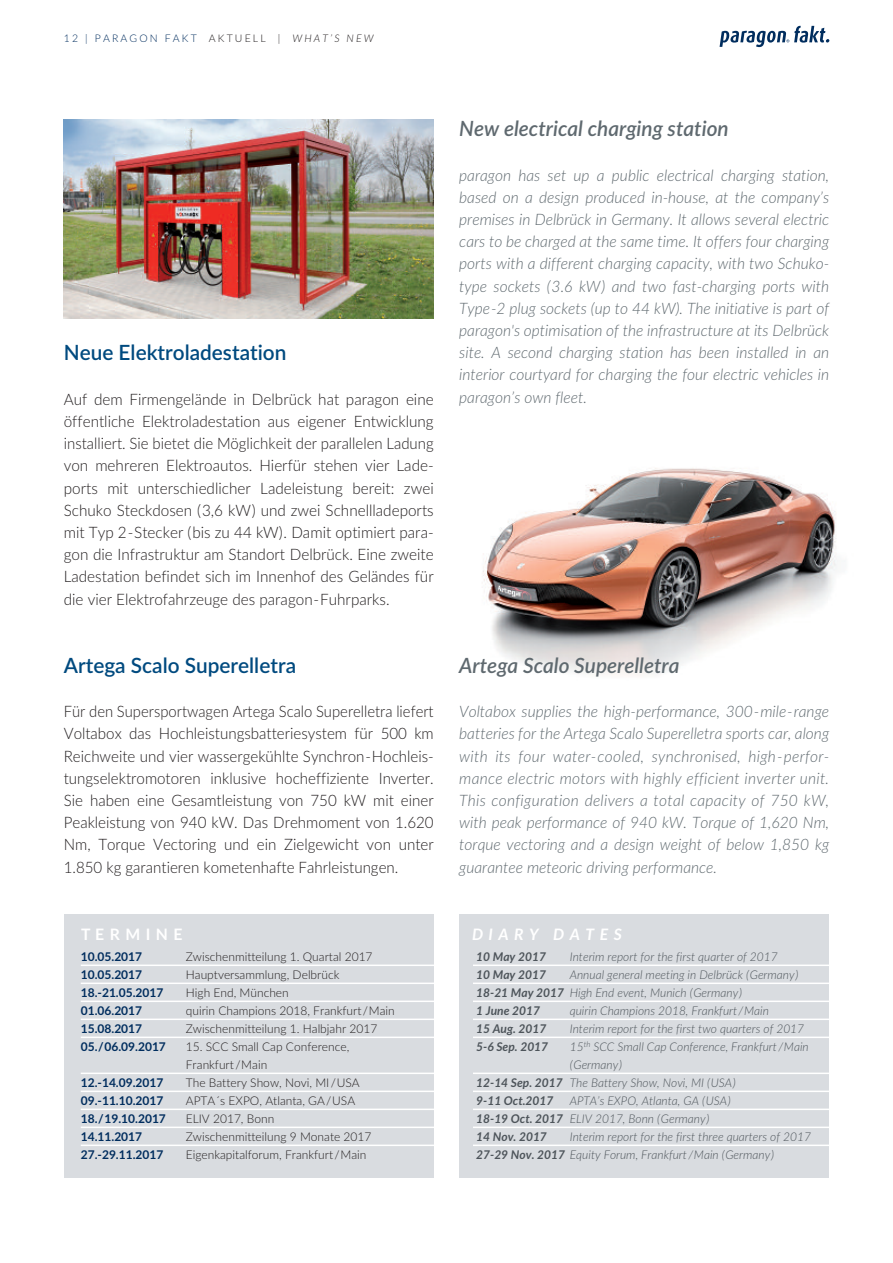
<style>
.page{position:relative;width:893px;height:1263px;background:#fff}
.page>*{position:absolute;margin:0;border:0;box-sizing:border-box;transform-origin:0 0}
.t1{font:italic 600 21px "Lato";color:#5f696f}
.t2{font:600 21px "Lato";color:#004a7f}
.t3{font:italic 300 15.75px/22.2px "Lato";color:#5f696f;text-align:justify}
.t4{font:300 15.75px/22.2px "Lato";color:#231f20;text-align:justify}
.t5{font:300 15.75px/22.2px "Lato";color:#231f20;text-align:justify;scale:.94 1}
.t6{font:italic 700 15.75px "Lato";letter-spacing:.35em;color:#fff}
.t7{font:700 15.75px "Lato";letter-spacing:.35em;color:#fff}
.t8{font:italic 300 12px/18px "Lato";color:#4d545a}
.t9{font:300 12px/18px "Lato";color:#231f20}
.t10{font:700 12px "Lato";color:#002d5e}
.t11{font:italic 700 12px "Lato";color:#4d545a}
.t12{font:300 10.5px "Lato";letter-spacing:.205em;color:#002d5e}
.s1{color:#231f20}
.s2{font-style:italic;color:#231f20}
.s3{font-weight:700}
</style>
<div class="page">
<img style="left:483px;top:468px;width:362px;height:208px">
<div style="left:459px;top:914px;width:370px;height:264px;background:#d9dce0"></div>
<svg style="left:720px;top:26px;width:109px;height:21px"></svg>
<div style="left:64px;top:914px;width:370px;height:264px;background:#d9dce0"></div>
<hr style="left:81px;top:964px;width:748px;height:2px;background:#fff">
<hr style="left:81px;top:982px;width:748px;height:2px;background:#fff">
<hr style="left:81px;top:1000px;width:748px;height:2px;background:#fff">
<hr style="left:81px;top:1018px;width:748px;height:2px;background:#fff">
<hr style="left:81px;top:1036px;width:748px;height:2px;background:#fff">
<hr style="left:81px;top:1072px;width:748px;height:2px;background:#fff">
<hr style="left:81px;top:1090px;width:748px;height:2px;background:#fff">
<hr style="left:81px;top:1108px;width:748px;height:2px;background:#fff">
<hr style="left:81px;top:1126px;width:748px;height:2px;background:#fff">
<hr style="left:81px;top:1144px;width:748px;height:2px;background:#fff">
<div style="left:459px;top:948px;width:14px;height:216px;background:#d9dce0"></div>
<img style="left:64px;top:119px;width:370px;height:200px">
<p class="t12" style="left:64px;top:33px;width:311px">12 | PARAGON FAKT <span class="s1">AKTUELL |</span> <span class="s2">WHAT’S NEW</span></p>
<h1 class="t2" style="left:64px;top:341px;width:224px">Neue Elektroladestation</h1>
<p class="t4" style="left:64px;top:388px;width:371px">Auf dem Firmengelände in Delbrück hat paragon eine öffentliche Elektroladestation aus eigener Entwicklung installiert. Sie bietet die Möglichkeit der parallelen Ladung von mehreren Elektroautos. Hierfür stehen vier Lade&shy;ports mit unterschiedlicher Ladeleistung bereit: zwei Schuko Steckdosen (3,6 kW) und zwei Schnellladeports mit Typ 2-Stecker (bis zu 44 kW). Damit optimiert para&shy;gon die Infrastruktur am Standort Delbrück. Eine zweite Ladestation befindet sich im Innenhof des Geländes für die vier Elektrofahrzeuge des paragon-Fuhrparks.</p>
<h1 class="t2" style="left:64px;top:653px;width:234px">Artega Scalo Superelletra</h1>
<p class="t5" style="left:64px;top:701px;width:395px">Für den Supersportwagen Artega Scalo Superelletra liefert Voltabox das Hochleistungsbatteriesystem für 500 km Reichweite und vier wassergekühlte Synchron-Hochleis&shy;tungselektromotoren inklusive hocheffiziente Inverter.<br>Sie haben eine Gesamtleistung von 750 kW mit einer Peakleistung von 940 kW. Das Drehmoment von 1.620<br>Nm, Torque Vectoring und ein Zielgewicht von unter 1.850 kg garantieren kometenhafte Fahrleistungen.</p>
<p class="t7" style="left:81px;top:925px;width:103px">TERMINE</p>
<p class="t10" style="left:81px;top:949px;width:63px">10.05.2017</p>
<p class="t9" style="left:186px;top:947px;width:188px">Zwischenmitteilung 1. Quartal 2017</p>
<p class="t10" style="left:81px;top:967px;width:63px">10.05.2017</p>
<p class="t9" style="left:186px;top:965px;width:155px">Hauptversammlung, Delbrück</p>
<p class="t10" style="left:81px;top:985px;width:84px">18.-21.05.2017</p>
<p class="t9" style="left:186px;top:983px;width:104px">High End, München</p>
<p class="t10" style="left:81px;top:1003px;width:63px">01.06.2017</p>
<p class="t9" style="left:186px;top:1001px;width:210px">quirin Champions 2018, Frankfurt/Main</p>
<p class="t10" style="left:81px;top:1021px;width:63px">15.08.2017</p>
<p class="t9" style="left:186px;top:1019px;width:193px">Zwischenmitteilung 1. Halbjahr 2017</p>
<p class="t10" style="left:81px;top:1039px;width:87px">05./06.09.2017</p>
<p class="t9" style="left:186px;top:1037px;width:165px">15. SCC Small Cap Conference,<br>Frankfurt/Main</p>
<p class="t10" style="left:81px;top:1075px;width:84px">12.-14.09.2017</p>
<p class="t9" style="left:186px;top:1073px;width:175px">The Battery Show, Novi, MI/USA</p>
<p class="t10" style="left:81px;top:1093px;width:84px">09.-11.10.2017</p>
<p class="t9" style="left:186px;top:1091px;width:171px">APTA´s EXPO, Atlanta, GA/USA</p>
<p class="t10" style="left:81px;top:1111px;width:87px">18./19.10.2017</p>
<p class="t9" style="left:186px;top:1109px;width:90px">ELIV 2017, Bonn</p>
<p class="t10" style="left:81px;top:1129px;width:63px">14.11.2017</p>
<p class="t9" style="left:186px;top:1127px;width:187px">Zwischenmitteilung 9 Monate 2017</p>
<p class="t10" style="left:81px;top:1147px;width:84px">27.-29.11.2017</p>
<p class="t9" style="left:186px;top:1145px;width:182px">Eigenkapitalforum, Frankfurt/Main</p>
<h1 class="t1" style="left:459px;top:116px;width:271px">New electrical charging station</h1>
<p class="t3" style="left:459px;top:164px;width:371px">paragon has set up a public electrical charging station, based on a design produced in-house, at the company’s premises in Delbrück in Germany. It allows several electric cars to be charged at the same time. It offers four charging ports with a different charging capacity, with two Schuko&shy;type sockets (3.6 kW) and two fast-charging ports with Type-2 plug sockets (up to 44 kW). The initiative is part of paragon's optimisation of the infrastructure at its Delbrück site. A second charging station has been installed in an interior courtyard for charging the four electric vehicles in paragon’s own fleet.</p>
<h1 class="t1" style="left:459px;top:653px;width:222px">Artega Scalo Superelletra</h1>
<p class="t3" style="left:459px;top:701px;width:372px">Voltabox supplies the high-performance, 300-mile-range batteries for the Artega Scalo Superelletra sports car, along with its four water-cooled, synchronised, high-perfor&shy;mance electric motors with highly efficient inverter unit.<br>This configuration delivers a total capacity of 750 kW, with peak performance of 940 kW. Torque of 1,620 Nm, torque vectoring and a design weight of below 1,850 kg guarantee meteoric driving performance.</p>
<p class="t6" style="left:472px;top:925px;width:151px">DIARY DATES</p>
<p class="t11" style="left:476px;top:949px;width:71px">10 May 2017</p>
<p class="t8" style="left:570px;top:947px;width:209px">Interim report for the first quarter of 2017</p>
<p class="t11" style="left:476px;top:967px;width:71px">10 May 2017</p>
<p class="t8" style="left:476px;top:965px;width:324px;text-indent:94px">Annual general meeting in Delbrück (Germany)<br><span class="s3">18-21 May 2017</span> High End event, Munich (Germany)<br><span class="s3">1 June 2017</span></p>
<p class="t8" style="left:570px;top:1001px;width:201px">quirin Champions 2018, Frankfurt/Main</p>
<p class="t11" style="left:476px;top:1021px;width:72px">15 Aug. 2017</p>
<p class="t8" style="left:570px;top:1019px;width:236px">Interim report for the first two quarters of 2017</p>
<p class="t11" style="left:476px;top:1039px;width:73px">5-6 Sep. 2017</p>
<p class="t8" style="left:570px;top:1037px;width:240px">15<sup>th</sup> SCC Small Cap Conference, Frankfurt/Main</p>
<p class="t8" style="left:570px;top:1055px;width:54px">(Germany)</p>
<p class="t8" style="left:476px;top:1073px;width:261px"><span class="s3">12-14 Sep. 2017</span> The Battery Show, Novi, MI (USA)</p>
<p class="t11" style="left:476px;top:1093px;width:79px">9-11 Oct.2017</p>
<p class="t8" style="left:476px;top:1091px;width:256px;text-indent:94px">APTA’s EXPO, Atlanta, GA (USA)<br><span class="s3">18-19 Oct. 2017</span> ELIV 2017, Bonn (Germany)<br><span class="s3">14 Nov. 2017</span></p>
<p class="t8" style="left:476px;top:1127px;width:336px;text-indent:94px">Interim report for the first three quarters of 2017<br><span class="s3">27-29 Nov. 2017</span> Equity Forum, Frankfurt/Main (Germany)</p>
</div>
